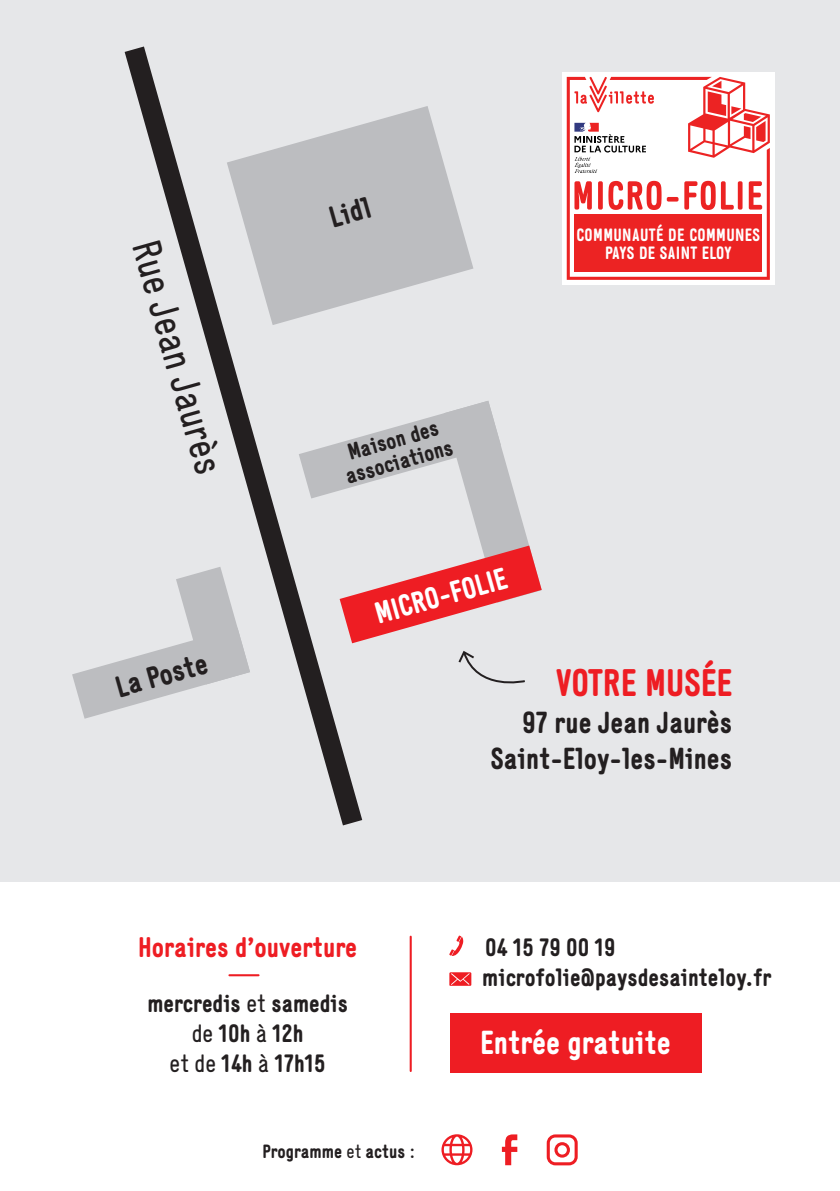
<style>
.page{position:relative;width:840px;height:1191px;background:#fff}
.page>*{position:absolute;margin:0;border:0;box-sizing:border-box;transform-origin:0 0}
.t1{font:40.2px "Generika";color:#231f20}
.t2{font:700 38px "Generika";color:#ee1d23}
.t3{font:700 33px "Generika";color:#fff}
.t4{font:700 30.2px/36.2px "Generika";color:#231f20;text-align:right}
.t5{font:700 30.2px "Generika";color:#fff}
.t6{font:700 28.2px "Generika";color:#ee1d23}
.t7{font:700 24.8px/29.8px "Generika";color:#231f20;text-align:center}
.t8{font:700 22.8px/22.4px "Generika";color:#231f20;text-align:center}
.t9{font:700 19px "Generika";color:#231f20}
.t10{font:700 17.6px/17.6px "Generika";letter-spacing:.02em;color:#fff;text-align:center}
.s1{font-weight:400}
</style>
<div class="page">
<div style="left:0;top:0;width:839px;height:882px;background:#e6e7e9"></div>
<div style="left:561px;top:72px;width:213px;height:213px;background:#fff"></div>
<svg style="left:566px;top:77px;width:203px;height:203px"></svg>
<svg style="left:574px;top:181px;width:17px;height:29px"></svg>
<svg style="left:597px;top:181px;width:5px;height:29px"></svg>
<svg style="left:608px;top:181px;width:53px;height:29px"></svg>
<hr style="left:666px;top:197px;width:12px;height:4px;background:#ec2323;border-radius:2px">
<svg style="left:684px;top:181px;width:49px;height:29px"></svg>
<div style="left:737px;top:181px;width:5px;height:29px;background:#ec2323;border-radius:2px"></div>
<svg style="left:748px;top:181px;width:13px;height:29px"></svg>
<div style="left:574px;top:214px;width:187px;height:58px;background:#ec2323"></div>
<svg style="left:574px;top:77px;width:195px;height:96px"></svg>
<div style="left:449px;top:1013px;width:251px;height:59px;background:#ee1d23"></div>
<svg style="left:449px;top:935px;width:14px;height:21px"></svg>
<svg style="left:449px;top:972px;width:22px;height:14px"></svg>
<hr style="left:409px;top:936px;width:2px;height:135px;background:#ee1d23">
<hr style="left:229px;top:974px;width:29px;height:2px;background:#ee1d23">
<svg style="left:124px;top:46px;width:239px;height:780px"></svg>
<svg style="left:227px;top:106px;width:246px;height:219px;fill:#bcbdc0"></svg>
<svg style="left:72px;top:567px;width:178px;height:151px"></svg>
<svg style="left:298px;top:401px;width:243px;height:242px"></svg>
<svg style="left:458px;top:651px;width:67px;height:33px"></svg>
<svg style="left:546px;top:1134px;width:31px;height:31px"></svg>
<svg style="left:441px;top:1134px;width:31px;height:31px"></svg>
<svg style="left:501px;top:1134px;width:16px;height:31px"></svg>
<h1 class="t1" style="left:167px;top:235px;width:242px;rotate:74deg">Rue Jean Jaurès</h1>
<p class="t4" style="left:111px;top:669px;width:96px;rotate:-16deg">La Poste</p>
<p class="t4" style="left:324px;top:200px;width:43px;rotate:-16deg">Lidl</p>
<p class="t8" style="left:336px;top:444px;width:112px;rotate:-16deg">Maison des associations</p>
<p class="t5" style="left:370px;top:597px;width:137px;rotate:-16deg">MICRO-FOLIE</p>
<p class="t10" style="left:576px;top:226px;width:185px">COMMUNAUTÉ DE COMMUNES<br>PAYS DE SAINT ELOY</p>
<h2 class="t2" style="left:555px;top:660px;width:178px">VOTRE MUSÉE</h2>
<p class="t4" style="left:490px;top:703px;width:243px">97 rue Jean Jaurès<br>Saint-Eloy-les-Mines</p>
<p class="t6" style="left:138px;top:930px;width:220px">Horaires d’ouverture</p>
<p class="t7" style="left:482px;top:932px;width:290px;text-align:left">04 15 79 00 19 microfolie@paysdesainteloy.fr</p>
<h3 class="t3" style="left:480px;top:1022px;width:192px">Entrée gratuite</h3>
<p class="t7" style="left:147px;top:988px;width:202px">mercredis <span class="s1">et</span> samedis <span class="s1">de</span> 10h <span class="s1">à</span> 12h<br><span class="s1">et de</span> 14h <span class="s1">à</span> 17h15</p>
<p class="t9" style="left:262px;top:1140px;width:154px">Programme <span class="s1">et</span> actus <span class="s1">:</span></p>
</div>
